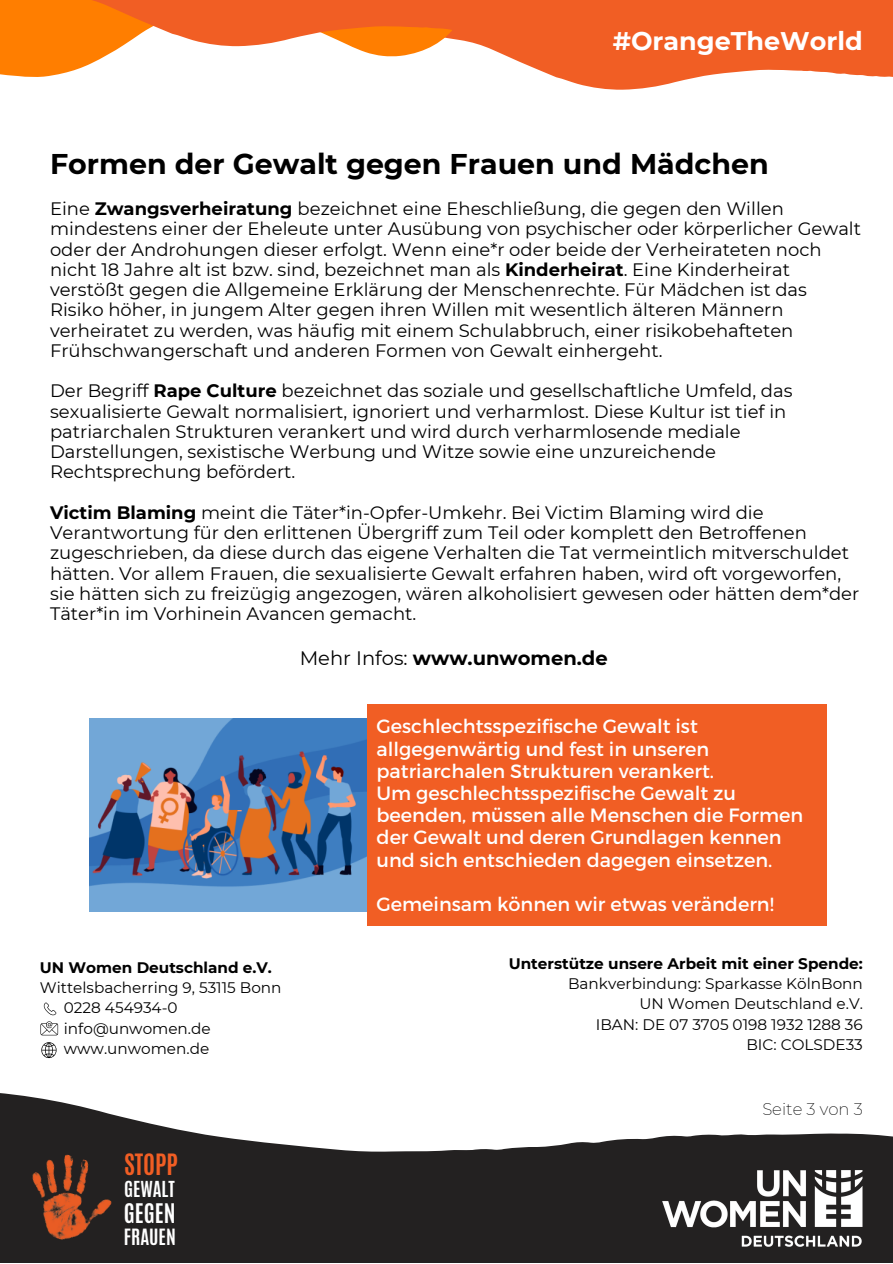
<style>
.page{position:relative;width:893px;height:1264px;background:#fff}
.page>*{position:absolute;margin:0;border:0;box-sizing:border-box;transform-origin:0 0}
.t1{font:700 28.5px "Montserrat";color:#000}
.t2{font:700 25.5px "Montserrat";color:#fff}
.t3{font:700 24.45px "Antonio";color:#f15e24}
.t4{font:700 22.5px "Antonio";color:#fff}
.t5{font:700 19.5px "Montserrat";color:#000}
.t6{font:19.2px/22.2px "Montserrat";color:#fff}
.t7{font:700 18.75px "Antonio";color:#fff}
.t8{font:700 18.45px "Antonio";color:#fff}
.t9{font:18px/20.2px "Montserrat";color:#000}
.t10{font:200 16.5px "Montserrat";color:#000}
.t11{font:15.3px "Montserrat";color:#000}
.t12{font:700 15.3px/20.4px "Montserrat";color:#000;text-align:right}
.s1{font-weight:700}
.s2{font-weight:400}
</style>
<div class="page">
<svg style="left:0;top:1093px;width:892px;height:169px;fill:#232121"></svg>
<img style="left:659px;top:1168px;width:206px;height:79px">
<img style="left:14px;top:1145px;width:109px;height:107px">
<svg style="left:598px;top:0;width:294px;height:90px;fill:#f15e24"></svg>
<svg style="left:0;top:0;width:682px;height:88px"></svg>
<img style="left:89px;top:718px;width:278px;height:193px">
<div style="left:367px;top:705px;width:459px;height:220px;background:#f15e24"></div>
<svg style="left:41px;top:1042px;width:16px;height:16px"></svg>
<svg style="left:44px;top:1002px;width:12px;height:13px"></svg>
<svg style="left:40px;top:1021px;width:18px;height:14px"></svg>
<p class="t2" style="left:612px;top:26px;width:251px">#OrangeTheWorld</p>
<p class="t1" style="left:50px;top:146px;width:720px">Formen der Gewalt gegen Frauen und Mädchen</p>
<p class="t9" style="left:50px;top:198px;width:812px">Eine <span class="s1">Zwangsverheiratung</span> bezeichnet eine Eheschließung, die gegen den Willen mindestens einer der Eheleute unter Ausübung von psychischer oder körperlicher Gewalt oder der Androhungen dieser erfolgt. Wenn eine*r oder beide der Verheirateten noch nicht 18 Jahre alt ist bzw. sind, bezeichnet man als <span class="s1">Kinderheirat</span>. Eine Kinderheirat verstößt gegen die Allgemeine Erklärung der Menschenrechte. Für Mädchen ist das Risiko höher, in jungem Alter gegen ihren Willen mit wesentlich älteren Männern verheiratet zu werden, was häufig mit einem Schulabbruch, einer risikobehafteten Frühschwangerschaft und anderen Formen von Gewalt einhergeht.</p>
<p class="t9" style="left:50px;top:381px;width:744px">Der Begriff <span class="s1">Rape Culture</span> bezeichnet das soziale und gesellschaftliche Umfeld, das sexualisierte Gewalt normalisiert, ignoriert und verharmlost. Diese Kultur ist tief in patriarchalen Strukturen verankert und wird durch verharmlosende mediale Darstellungen, sexistische Werbung und Witze sowie eine unzureichende Rechtsprechung befördert.</p>
<p class="t9" style="left:50px;top:502px;width:810px"><span class="s1">Victim Blaming</span> meint die Täter*in-Opfer-Umkehr. Bei Victim Blaming wird die Verantwortung für den erlittenen Übergriff zum Teil oder komplett den Betroffenen zugeschrieben, da diese durch das eigene Verhalten die Tat vermeintlich mitverschuldet hätten. Vor allem Frauen, die sexualisierte Gewalt erfahren haben, wird oft vorgeworfen, sie hätten sich zu freizügig angezogen, wären alkoholisiert gewesen oder hätten dem*der Täter*in im Vorhinein Avancen gemacht.</p>
<p class="t5" style="left:299px;top:646px;width:309px"><span class="s2">Mehr Infos:</span> www.unwomen.de</p>
<p class="t12" style="left:40px;top:957px;width:233px">UN Women Deutschland e.V.</p>
<p class="t11" style="left:40px;top:978px;width:243px">Wittelsbacherring 9, 53115 Bonn</p>
<p class="t11" style="left:64px;top:998px;width:115px">0228 454934-0</p>
<p class="t11" style="left:64px;top:1018px;width:148px">info@unwomen.de</p>
<p class="t11" style="left:64px;top:1038px;width:147px">www.unwomen.de</p>
<p class="t3" style="left:124px;top:1147px;width:55px">STOPP</p>
<p class="t8" style="left:124px;top:1176px;width:52px">GEWALT</p>
<p class="t7" style="left:124px;top:1223px;width:53px">FRAUEN</p>
<p class="t4" style="left:124px;top:1196px;width:53px">GEGEN</p>
<p class="t6" style="left:376px;top:714px;width:339px">Geschlechtsspezifische Gewalt ist allgegenwärtig und fest in unseren patriarchalen Strukturen verankert.</p>
<p class="t6" style="left:376px;top:781px;width:428px">Um geschlechtsspezifische Gewalt zu beenden, müssen alle Menschen die Formen der Gewalt und deren Grundlagen kennen und sich entschieden dagegen einsetzen.</p>
<p class="t6" style="left:376px;top:892px;width:398px">Gemeinsam können wir etwas verändern!</p>
<p class="t12" style="left:508px;top:952px;width:355px">Unterstütze unsere Arbeit mit einer Spende:<br><span class="s2">Bankverbindung: Sparkasse KölnBonn</span></p>
<p class="t11" style="left:639px;top:994px;width:225px">UN Women Deutschland e.V.</p>
<p class="t11" style="left:595px;top:1014px;width:268px">IBAN: DE 07 3705 0198 1932 1288 36</p>
<p class="t11" style="left:746px;top:1035px;width:118px">BIC: COLSDE33</p>
<p class="t10" style="left:762px;top:1099px;width:102px">Seite 3 von 3</p>
</div>
